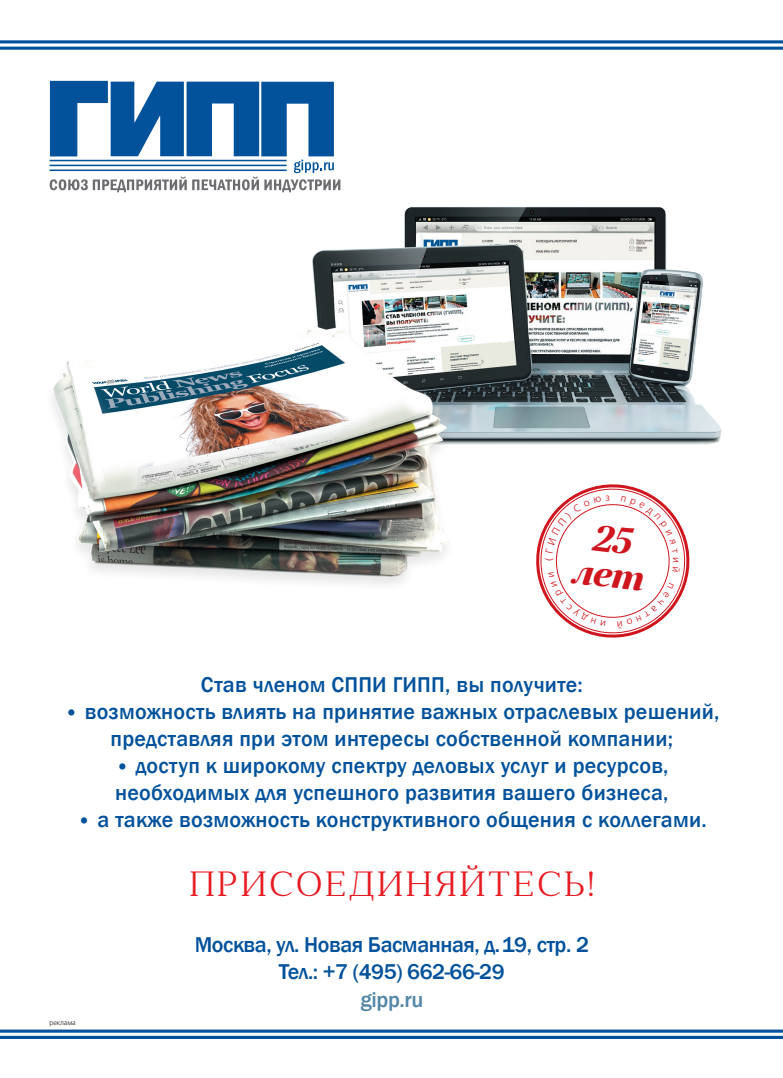
<style>
.page{position:relative;width:783px;height:1078px;background:#fff}
.page>*{position:absolute;margin:0;border:0;box-sizing:border-box;transform-origin:0 0}
.t1{font:300 35px "Anglecia Pro Text";letter-spacing:.05em;color:#e71b22}
.t2{font:500 22px/27px "Franklin Gothic";letter-spacing:.01em;color:#01519b;text-align:center}
.t3{font:500 22px "Franklin Gothic";letter-spacing:-.02em;color:#01519b}
.t4{font:500 22px "Franklin Gothic";letter-spacing:-.015em;color:#5386a6}
.текст_без_абз{font:300 10.3px "Frutiger LTCYR";color:#cf151d}
.текст_без_абз-2{font:300 7px "Frutiger LTCYR";letter-spacing:-.015em;color:#231f20}
</style>
<div class="page">
<hr style="left:0;top:1029px;width:782px;height:3px;background:#01519b">
<hr style="left:0;top:1035px;width:782px;height:3px;background:#01519b">
<hr style="left:0;top:40px;width:782px;height:3px;background:#01519b">
<hr style="left:0;top:47px;width:782px;height:3px;background:#01519b">
<img style="left:312px;top:207px;width:410px;height:238px">
<div style="left:44px;top:326px;width:412px;height:267px;background:#fff"></div>
<img style="left:52px;top:316px;width:402px;height:269px">
<svg style="left:50px;top:81px;width:290px;height:111px"></svg>
<svg style="left:536px;top:484px;width:154px;height:154px"></svg>
<p class="текст_без_абз" style="left:682px;top:556px;width:7px;rotate:90deg">и</p>
<p class="t2" style="left:201px;top:671px;width:383px">Став членом СППИ ГИПП, вы получите:</p>
<p class="t2" style="left:64px;top:698px;width:656px">• возможность влиять на принятие важных отраслевых решений, представляя при этом интересы собственной компании;</p>
<p class="t2" style="left:115px;top:752px;width:555px;text-align:left">• доступ к широкому спектру деловых услуг и ресурсов, необходимых для успешного развития вашего бизнеса,</p>
<p class="t2" style="left:77px;top:806px;width:631px">• а также возможность конструктивного общения с коллегами.</p>
<p class="t1" style="left:189px;top:861px;width:407px">ПРИСОЕДИНЯЙТЕСЬ!</p>
<p class="t3" style="left:195px;top:930px;width:395px">Москва, ул. Новая Басманная, д.19, стр. 2</p>
<p class="t3" style="left:279px;top:958px;width:227px">Тел.: +7 (495) 662-66-29</p>
<p class="t4" style="left:360px;top:985px;width:64px">gipp.ru</p>
<p class="текст_без_абз-2" style="left:50px;top:1017px;width:28px">реклама</p>
</div>
